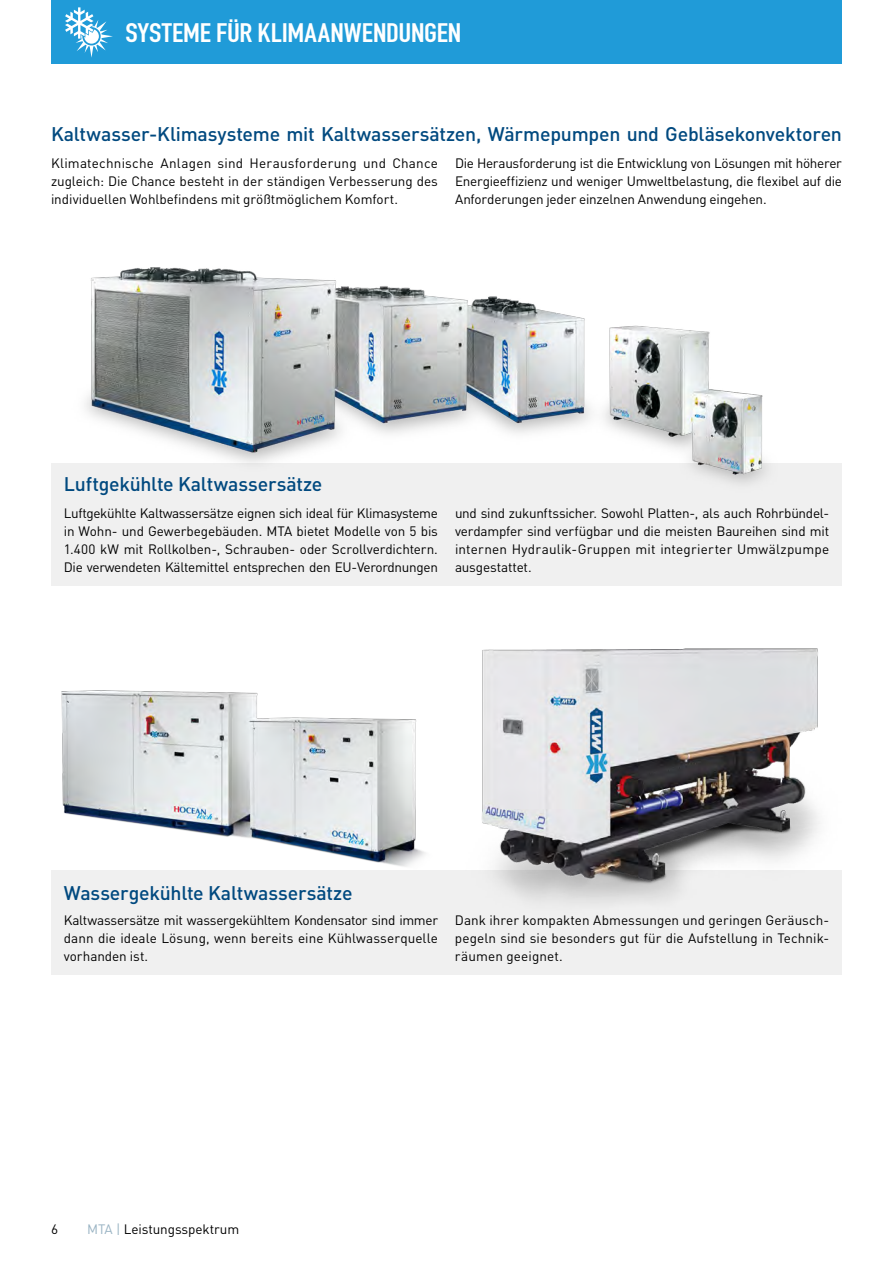
<style>
.page{position:relative;width:893px;height:1263px;background:#fff}
.page>*{position:absolute;margin:0;border:0;box-sizing:border-box;transform-origin:0 0}
.t1{font:26.4px "DIN Engschrift Std";letter-spacing:-.005em;color:#fff;scale:1.15 1}
.t2{font:500 19.5px "DIN Pro";letter-spacing:-.01em;color:#00497f}
.t3{font:13.5px/18px "DIN Pro";letter-spacing:-.005em;color:#000;text-align:justify}
.s1{color:#9ab4c4}
</style>
<div class="page">
<div style="left:51px;top:0;width:791px;height:64px;background:#209bd8"></div>
<svg style="left:65px;top:7px;width:48px;height:51px"></svg>
<div style="left:51px;top:871px;width:791px;height:104px;background:#f0f0f0"></div>
<div style="left:51px;top:463px;width:791px;height:123px;background:#f0f0f0"></div>
<img style="left:85px;top:267px;width:681px;height:217px">
<img style="left:51px;top:690px;width:391px;height:181px">
<img style="left:456px;top:648px;width:386px;height:255px">
<p class="t1" style="left:125px;top:17px;width:294px">SYSTEME FÜR KLIMAANWENDUNGEN</p>
<p class="t2" style="left:51px;top:119px;width:792px">Kaltwasser-Klimasysteme mit Kaltwassersätzen, Wärmepumpen und Gebläsekonvektoren</p>
<p class="t3" style="left:51px;top:153px;width:388px">Klimatechnische Anlagen sind Herausforderung und Chance zugleich: Die Chance besteht in der ständigen Verbesserung des individuellen Wohlbefindens mit größtmöglichem Komfort.</p>
<p class="t3" style="left:455px;top:153px;width:388px">Die Herausforderung ist die Entwicklung von Lösungen mit höherer Energieeffizienz und weniger Umweltbelastung, die flexibel auf die Anforderungen jeder einzelnen Anwendung eingehen.</p>
<p class="t2" style="left:64px;top:468px;width:260px">Luftgekühlte Kaltwassersätze</p>
<p class="t3" style="left:64px;top:502px;width:376px">Luftgekühlte Kaltwassersätze eignen sich ideal für Klimasysteme in Wohn- und Gewerbegebäuden. MTA bietet Modelle von 5 bis 1.400 kW mit Rollkolben-, Schrauben- oder Scrollverdichtern.<br>Die verwendeten Kältemittel entsprechen den EU-Verordnungen</p>
<p class="t3" style="left:455px;top:502px;width:376px">und sind zukunftssicher. Sowohl Platten-, als auch Rohrbündel&shy;verdampfer sind verfügbar und die meisten Baureihen sind mit internen Hydraulik-Gruppen mit integrierter Umwälzpumpe ausgestattet.</p>
<p class="t2" style="left:64px;top:877px;width:290px">Wassergekühlte Kaltwassersätze</p>
<p class="t3" style="left:64px;top:910px;width:376px">Kaltwassersätze mit wassergekühltem Kondensator sind immer dann die ideale Lösung, wenn bereits eine Kühlwasserquelle vorhanden ist.</p>
<p class="t3" style="left:455px;top:910px;width:376px">Dank ihrer kompakten Abmessungen und geringen Geräusch&shy;pegeln sind sie besonders gut für die Aufstellung in Technik&shy;räumen geeignet.</p>
<p class="t3" style="left:51px;top:1219px;width:9px">6</p>
<p class="t3" style="left:87px;top:1219px;width:154px"><span class="s1">MTA |</span> Leistungsspektrum</p>
</div>
